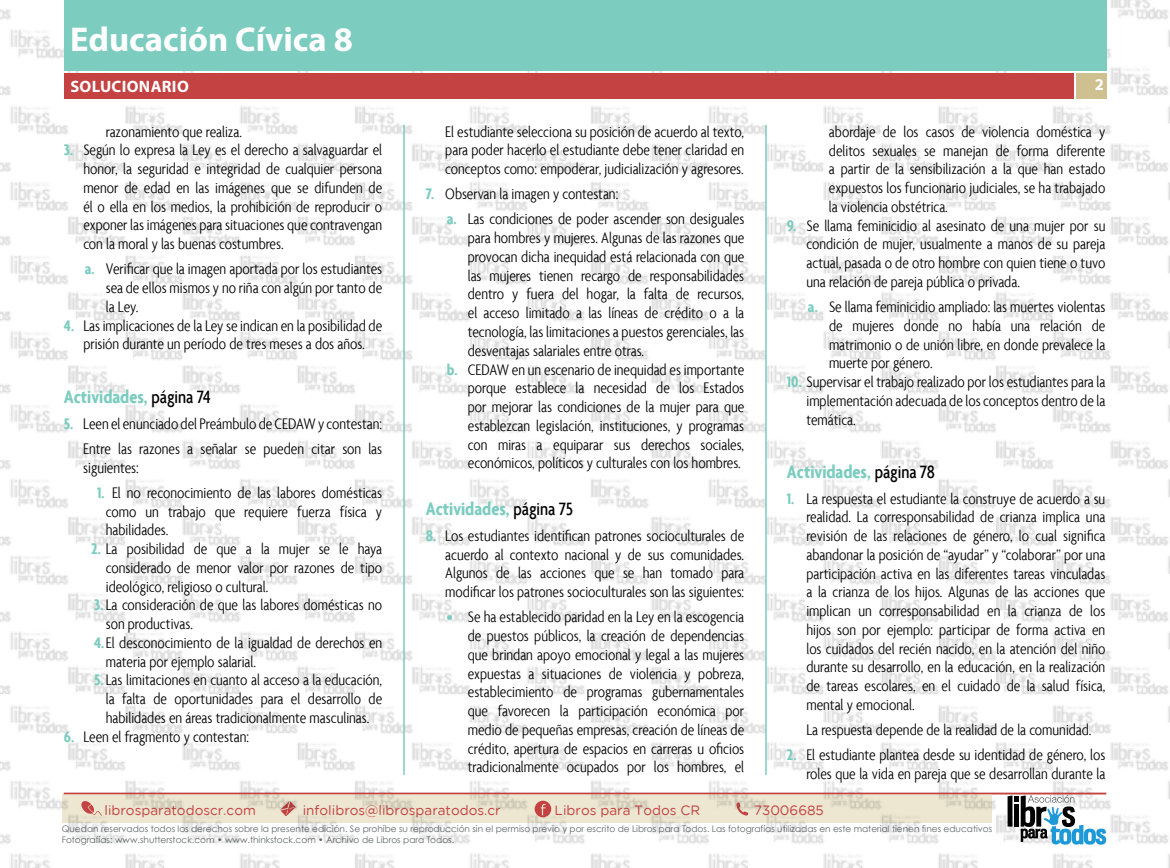
<style>
.page{position:relative;width:1170px;height:868px;background:#fff}
.page>*{position:absolute;margin:0;border:0;box-sizing:border-box;transform-origin:0 0}
.t1{font:700 34.5px "Myriad Pro";color:#fff}
.t2{font:700 condensed 19.5px "Agenda";color:#7cccbf}
.t3{font:300 condensed 16.5px/18.8px "Agenda";color:#000;text-align:justify}
.t4{font:700 16.5px "Myriad Pro";letter-spacing:.02em;color:#fff}
.t5{font:13.5px "Gotham Rounded";color:#c44242}
.t6{font:9px/10.8px "Century Gothic";color:#62686a}
.s1{font-weight:700;color:#7cccbf}
.s2{font-weight:500;font-size:19.2px;color:#000}
</style>
<div class="page">
<img style="left:0;top:0;width:1169px;height:867px">
<div style="left:1076px;top:73px;width:30px;height:26px;background:#cfc090"></div>
<hr style="left:64px;top:792px;width:1042px;height:2px;background:#c44242">
<div style="left:65px;top:0;width:1041px;height:70px;background:#7cccbf"></div>
<div style="left:65px;top:73px;width:1008px;height:26px;background:#c44242"></div>
<hr style="left:765px;top:125px;width:1px;height:650px;background:#7cccbf">
<hr style="left:403px;top:125px;width:2px;height:650px;background:#7cccbf">
<h1 class="t1" style="left:70px;top:16px;width:284px">Educación Cívica 8</h1>
<p class="t4" style="left:70px;top:76px;width:120px">Solucionario</p>
<p class="t4" style="left:1094px;top:74px;width:11px">2</p>
<p class="t3" style="left:106px;top:122px;width:138px">razonamiento que realiza.</p>
<p class="t3" style="left:83px;top:141px;width:300px;text-indent:-20px"><span class="s1">3.</span> Según lo expresa la Ley es el derecho a salvaguardar el honor, la seguridad e integridad de cualquier persona menor de edad en las imágenes que se difunden de él o ella en los medios, la prohibición de reproducir o exponer las imágenes para situaciones que contravengan con la moral y las buenas costumbres.</p>
<p class="t3" style="left:106px;top:260px;width:278px;text-indent:-21px"><span class="s1">a.</span> Verificar que la imagen aportada por los estudiantes sea de ellos mismos y no riña con algún por tanto de la Ley.</p>
<p class="t3" style="left:64px;top:316px;width:320px;text-align:center"><span class="s1">4.</span> Las implicaciones de la Ley se indican en la posibilidad de prisión durante un período de tres meses a dos años.</p>
<p class="t2" style="left:64px;top:385px;width:149px">Actividades, <span class="s2">página 74</span></p>
<p class="t3" style="left:64px;top:411px;width:320px;line-height:25.2px;text-align:right"><span class="s1">5.</span> Leen el enunciado del Preámbulo de CEDAW y contestan:<br>Entre las razones a señalar se pueden citar son las</p>
<p class="t3" style="left:83px;top:458px;width:57px">siguientes:</p>
<p class="t3" style="left:106px;top:483px;width:278px;text-indent:-9px"><span class="s1">1.</span> El no reconocimiento de las labores domésticas como un trabajo que requiere fuerza física y habilidades.</p>
<p class="t3" style="left:91px;top:540px;width:293px"><span class="s1">2.</span> La posibilidad de que a la mujer se le haya</p>
<p class="t3" style="left:106px;top:558px;width:278px">considerado de menor valor por razones de tipo</p>
<p class="t3" style="left:106px;top:577px;width:164px">ideológico, religioso o cultural.</p>
<p class="t3" style="left:94px;top:596px;width:289px"><span class="s1">3.</span>La consideración de que las labores domésticas no</p>
<p class="t3" style="left:106px;top:614px;width:89px">son productivas.</p>
<p class="t3" style="left:94px;top:633px;width:289px"><span class="s1">4.</span>El desconocimiento de la igualdad de derechos en</p>
<p class="t3" style="left:106px;top:652px;width:152px">materia por ejemplo salarial.</p>
<p class="t3" style="left:94px;top:671px;width:289px"><span class="s1">5.</span>Las limitaciones en cuanto al acceso a la educación,</p>
<p class="t3" style="left:106px;top:689px;width:278px">la falta de oportunidades para el desarrollo de</p>
<p class="t3" style="left:106px;top:708px;width:265px">habilidades en áreas tradicionalmente masculinas.</p>
<p class="t3" style="left:64px;top:727px;width:187px"><span class="s1">6.</span> Leen el fragmento y contestan:</p>
<p class="t3" style="left:445px;top:122px;width:300px">El estudiante selecciona su posición de acuerdo al texto, para poder hacerlo el estudiante debe tener claridad en conceptos como: empoderar, judicialización y agresores.</p>
<p class="t3" style="left:447px;top:182px;width:299px;line-height:25.2px;text-indent:-21px"><span class="s1">7.</span> Observan la imagen y contestan:<br><span class="s1">a.</span> Las condiciones de poder ascender son desiguales</p>
<p class="t3" style="left:468px;top:229px;width:278px">para hombres y mujeres. Algunas de las razones que</p>
<p class="t3" style="left:468px;top:247px;width:278px">provocan dicha inequidad está relacionada con que</p>
<p class="t3" style="left:468px;top:266px;width:278px">las mujeres tienen recargo de responsabilidades</p>
<p class="t3" style="left:468px;top:285px;width:278px">dentro y fuera del hogar, la falta de recursos,</p>
<p class="t3" style="left:468px;top:304px;width:278px">el acceso limitado a las líneas de crédito o a la</p>
<p class="t3" style="left:468px;top:322px;width:278px">tecnología, las limitaciones a puestos gerenciales, las</p>
<p class="t3" style="left:468px;top:341px;width:178px">desventajas salariales entre otras.</p>
<p class="t3" style="left:447px;top:360px;width:299px"><span class="s1">b.</span> CEDAW en un escenario de inequidad es importante</p>
<p class="t3" style="left:468px;top:379px;width:278px">porque establece la necesidad de los Estados</p>
<p class="t3" style="left:468px;top:397px;width:278px">por mejorar las condiciones de la mujer para que</p>
<p class="t3" style="left:468px;top:416px;width:278px">establezcan legislación, instituciones, y programas</p>
<p class="t3" style="left:468px;top:435px;width:278px">con miras a equiparar sus derechos sociales,</p>
<p class="t3" style="left:468px;top:454px;width:274px">económicos, políticos y culturales con los hombres.</p>
<p class="t2" style="left:426px;top:497px;width:149px">Actividades, <span class="s2">página 75</span></p>
<p class="t3" style="left:445px;top:526px;width:300px;text-indent:-20px"><span class="s1">8.</span> Los estudiantes identifican patrones socioculturales de acuerdo al contexto nacional y de sus comunidades.<br>Algunos de las acciones que se han tomado para modificar los patrones socioculturales son las siguientes:</p>
<p class="t3" style="left:468px;top:608px;width:278px;text-indent:-21px"><span class="s1">•</span> Se ha establecido paridad en la Ley en la escogencia de puestos públicos, la creación de dependencias que brindan apoyo emocional y legal a las mujeres expuestas a situaciones de violencia y pobreza, establecimiento de programas gubernamentales que favorecen la participación económica por medio de pequeñas empresas, creación de líneas de crédito, apertura de espacios en carreras u oficios tradicionalmente ocupados por los hombres, el</p>
<p class="t3" style="left:828px;top:123px;width:278px">abordaje de los casos de violencia doméstica y delitos sexuales se manejan de forma diferente a partir de la sensibilización a la que han estado expuestos los funcionario judiciales, se ha trabajado la violencia obstétrica.</p>
<p class="t3" style="left:806px;top:216px;width:300px;text-indent:-20px"><span class="s1">9.</span> Se llama feminicidio al asesinato de una mujer por su condición de mujer, usualmente a manos de su pareja actual, pasada o de otro hombre con quien tiene o tuvo una relación de pareja pública o privada.</p>
<p class="t3" style="left:828px;top:298px;width:278px;text-indent:-21px"><span class="s1">a.</span> Se llama feminicidio ampliado: las muertes violentas de mujeres donde no había una relación de matrimonio o de unión libre, en donde prevalece la muerte por género.</p>
<p class="t3" style="left:806px;top:373px;width:300px;text-indent:-20px"><span class="s1">10.</span> Supervisar el trabajo realizado por los estudiantes para la implementación adecuada de los conceptos dentro de la temática.</p>
<p class="t2" style="left:786px;top:460px;width:149px">Actividades, <span class="s2">página 78</span></p>
<p class="t3" style="left:806px;top:489px;width:300px;text-indent:-20px"><span class="s1">1.</span> La respuesta el estudiante la construye de acuerdo a su realidad. La corresponsabilidad de crianza implica una revisión de las relaciones de género, lo cual significa abandonar la posición de “ayudar” y “colaborar” por una participación activa en las diferentes tareas vinculadas a la crianza de los hijos. Algunas de las acciones que implican un corresponsabilidad en la crianza de los hijos son por ejemplo: participar de forma activa en los cuidados del recién nacido, en la atención del niño durante su desarrollo, en la educación, en la realización de tareas escolares, en el cuidado de la salud física, mental y emocional.</p>
<p class="t3" style="left:806px;top:720px;width:286px">La respuesta depende de la realidad de la comunidad.</p>
<p class="t3" style="left:786px;top:745px;width:320px;text-align:right"><span class="s1">2.</span> El estudiante plantea desde su identidad de género, los roles que la vida en pareja que se desarrollan durante la</p>
<p class="t5" style="left:104px;top:802px;width:153px">librosparatodoscr.com</p>
<p class="t5" style="left:303px;top:802px;width:199px">infolibros@librosparatodos.cr</p>
<p class="t5" style="left:554px;top:802px;width:147px">Libros para Todos CR</p>
<p class="t5" style="left:754px;top:802px;width:71px">73006685</p>
<p class="t6" style="left:62px;top:823px;width:932px">Quedan reservados todos los derechos sobre la presente edición. Se prohíbe su reproducción sin el permiso previo y por escrito de Libros para Todos. Las fotografías utilizadas en este material tienen fines educativos<br>Fotografías: www.shutterstock.com • www.thinkstock.com • Archivo de Libros para Todos.</p>
</div>
